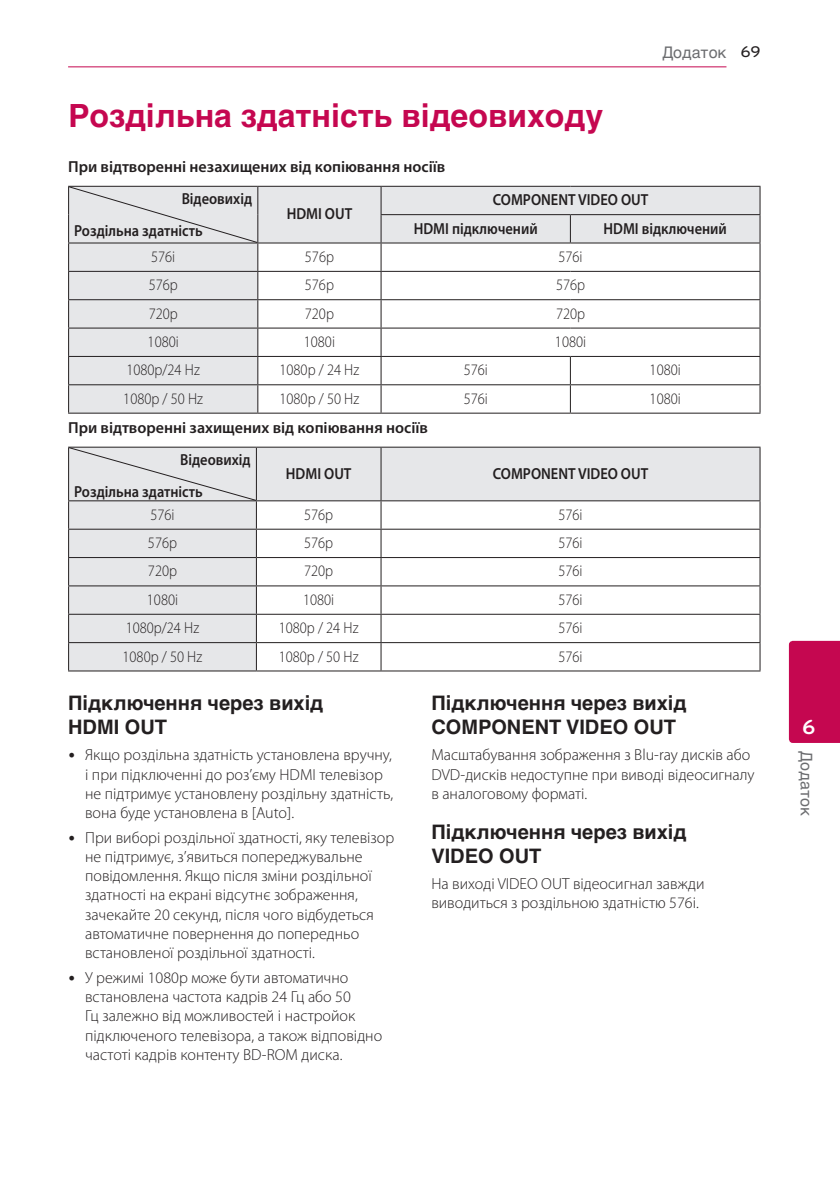
<style>
.page{position:relative;width:840px;height:1191px;background:#fff}
.page>*{position:absolute;margin:0;border:0;box-sizing:border-box;transform-origin:0 0}
.Title_1{font:700 32px "Helvetica Cyr";color:#c50750}
.t1{font:700 21px "Bryant LG";color:#fff}
.Title_3{font:700 20px/24px "Helvetica Cyr";color:#231f20}
.Content_text_Bullet{font:300 16px/19.2px "Myriad Pro";color:#231f20}
.Content_text_Light{font:300 16px "Myriad Pro";color:#231f20;scale:.9 1}
.Content_text_Light-2{font:300 16px/19.2px "Myriad Pro";color:#231f20}
.Content_text_Light-3{font:600 16px "Myriad Pro";color:#231f20;scale:.9 1}
.Content_text_Light-4{font:600 16px "Myriad Pro";color:#231f20}
.t2{font:16px "Helvetica Cyr Upright";color:#6c6d70}
.s1{font-family:"Bryant LG";font-weight:500;color:#231f20}
</style>
<div class="page">
<hr style="left:68px;top:66px;width:658px;height:1px;background:#c50750">
<div style="left:788px;top:641px;width:51px;height:102px;background:#c50750"></div>
<svg style="left:258px;top:187px;width:501px;height:225px"></svg>
<hr style="left:68px;top:186px;width:190px;height:1px;background:#231f20">
<hr style="left:258px;top:186px;width:123px;height:1px;background:#231f20">
<hr style="left:381px;top:186px;width:189px;height:1px;background:#231f20">
<hr style="left:570px;top:186px;width:190px;height:1px;background:#231f20">
<hr style="left:380px;top:214px;width:190px;height:1px;background:#231f20">
<hr style="left:570px;top:214px;width:190px;height:1px;background:#231f20">
<svg style="left:569px;top:215px;width:1px;height:27px"></svg>
<hr style="left:258px;top:242px;width:123px;height:1px;background:#231f20">
<hr style="left:381px;top:242px;width:189px;height:1px;background:#231f20">
<hr style="left:570px;top:242px;width:190px;height:1px;background:#231f20">
<hr style="left:258px;top:271px;width:123px;height:1px;background:#231f20">
<hr style="left:381px;top:271px;width:189px;height:1px;background:#231f20">
<hr style="left:570px;top:271px;width:190px;height:1px;background:#231f20">
<hr style="left:258px;top:299px;width:123px;height:1px;background:#231f20">
<hr style="left:381px;top:299px;width:189px;height:1px;background:#231f20">
<hr style="left:570px;top:299px;width:190px;height:1px;background:#231f20">
<hr style="left:258px;top:327px;width:123px;height:1px;background:#231f20">
<hr style="left:381px;top:327px;width:189px;height:1px;background:#231f20">
<hr style="left:570px;top:327px;width:190px;height:1px;background:#231f20">
<hr style="left:258px;top:356px;width:123px;height:1px;background:#231f20">
<hr style="left:381px;top:356px;width:189px;height:1px;background:#231f20">
<hr style="left:570px;top:356px;width:190px;height:1px;background:#231f20">
<hr style="left:258px;top:384px;width:123px;height:1px;background:#231f20">
<hr style="left:381px;top:384px;width:189px;height:1px;background:#231f20">
<svg style="left:380px;top:187px;width:1px;height:225px"></svg>
<hr style="left:570px;top:384px;width:190px;height:1px;background:#231f20">
<svg style="left:569px;top:357px;width:1px;height:55px"></svg>
<svg style="left:759px;top:187px;width:1px;height:225px"></svg>
<hr style="left:68px;top:412px;width:190px;height:1px;background:#231f20">
<hr style="left:258px;top:412px;width:123px;height:1px;background:#231f20">
<hr style="left:381px;top:412px;width:189px;height:1px;background:#231f20">
<hr style="left:570px;top:412px;width:190px;height:1px;background:#231f20">
<svg style="left:68px;top:187px;width:190px;height:225px;background:#d7d7d9"></svg>
<svg style="left:257px;top:448px;width:502px;height:222px"></svg>
<hr style="left:68px;top:447px;width:188px;height:1px;background:#231f20">
<hr style="left:256px;top:447px;width:125px;height:1px;background:#231f20">
<hr style="left:381px;top:447px;width:379px;height:1px;background:#231f20">
<hr style="left:380px;top:448px;width:1px;height:52px;background:#231f20">
<hr style="left:256px;top:500px;width:125px;height:1px;background:#231f20">
<hr style="left:381px;top:500px;width:379px;height:1px;background:#231f20">
<hr style="left:256px;top:529px;width:125px;height:1px;background:#231f20">
<hr style="left:381px;top:529px;width:379px;height:1px;background:#231f20">
<hr style="left:256px;top:557px;width:125px;height:1px;background:#231f20">
<hr style="left:381px;top:557px;width:379px;height:1px;background:#231f20">
<hr style="left:256px;top:585px;width:125px;height:1px;background:#231f20">
<hr style="left:381px;top:585px;width:379px;height:1px;background:#231f20">
<hr style="left:256px;top:614px;width:125px;height:1px;background:#231f20">
<hr style="left:381px;top:614px;width:379px;height:1px;background:#231f20">
<hr style="left:256px;top:642px;width:125px;height:1px;background:#231f20">
<hr style="left:381px;top:642px;width:379px;height:1px;background:#231f20">
<svg style="left:380px;top:501px;width:1px;height:169px"></svg>
<hr style="left:256px;top:670px;width:125px;height:1px;background:#231f20">
<hr style="left:68px;top:670px;width:188px;height:1px;background:#231f20">
<hr style="left:381px;top:670px;width:379px;height:1px;background:#231f20">
<hr style="left:759px;top:448px;width:1px;height:52px;background:#231f20">
<svg style="left:759px;top:501px;width:1px;height:169px"></svg>
<svg style="left:68px;top:448px;width:189px;height:222px;background:#dddee0"></svg>
<p class="t2" style="left:662px;top:43px;width:100px">Додаток <span class="s1">69</span></p>
<p class="Title_1" style="left:68px;top:98px;width:536px">Роздільна здатність відеовиходу</p>
<p class="Content_text_Light-4" style="left:68px;top:156px;width:378px">При відтворенні незахищених від копіювання носіїв</p>
<p class="Content_text_Light-3" style="left:181px;top:188px;width:80px">Відеовихід</p>
<p class="Content_text_Light-3" style="left:74px;top:220px;width:144px">Роздільна здатність</p>
<p class="Content_text_Light-3" style="left:492px;top:190px;width:174px">COMPONENT VIDEO OUT</p>
<p class="Content_text_Light-3" style="left:413px;top:218px;width:139px">HDMI підключений</p>
<p class="Content_text_Light-3" style="left:603px;top:218px;width:139px">HDMI відключений</p>
<p class="Content_text_Light-3" style="left:286px;top:204px;width:74px">HDMI OUT</p>
<p class="Content_text_Light" style="left:151px;top:247px;width:28px">576i</p>
<p class="Content_text_Light" style="left:305px;top:247px;width:34px">576p</p>
<p class="Content_text_Light" style="left:558px;top:247px;width:28px">576i</p>
<p class="Content_text_Light" style="left:149px;top:275px;width:34px">576p</p>
<p class="Content_text_Light" style="left:305px;top:275px;width:34px">576p</p>
<p class="Content_text_Light" style="left:555px;top:275px;width:34px">576p</p>
<p class="Content_text_Light" style="left:149px;top:304px;width:34px">720p</p>
<p class="Content_text_Light" style="left:305px;top:304px;width:34px">720p</p>
<p class="Content_text_Light" style="left:555px;top:304px;width:34px">720p</p>
<p class="Content_text_Light" style="left:147px;top:332px;width:36px">1080i</p>
<p class="Content_text_Light" style="left:304px;top:332px;width:36px">1080i</p>
<p class="Content_text_Light" style="left:554px;top:332px;width:36px">1080i</p>
<p class="Content_text_Light" style="left:126px;top:360px;width:83px">1080p/24 Hz</p>
<p class="Content_text_Light" style="left:279px;top:360px;width:90px">1080p / 24 Hz</p>
<p class="Content_text_Light" style="left:463px;top:360px;width:28px">576i</p>
<p class="Content_text_Light" style="left:649px;top:360px;width:36px">1080i</p>
<p class="Content_text_Light" style="left:123px;top:389px;width:90px">1080p / 50 Hz</p>
<p class="Content_text_Light" style="left:279px;top:389px;width:90px">1080p / 50 Hz</p>
<p class="Content_text_Light" style="left:463px;top:389px;width:28px">576i</p>
<p class="Content_text_Light" style="left:649px;top:389px;width:36px">1080i</p>
<p class="Content_text_Light-4" style="left:68px;top:417px;width:361px">При відтворенні захищених від копіювання носіїв</p>
<p class="Content_text_Light-3" style="left:180px;top:449px;width:80px">Відеовихід</p>
<p class="Content_text_Light-3" style="left:74px;top:481px;width:144px">Роздільна здатність</p>
<p class="Content_text_Light-3" style="left:286px;top:463px;width:74px">HDMI OUT</p>
<p class="Content_text_Light-3" style="left:492px;top:463px;width:174px">COMPONENT VIDEO OUT</p>
<p class="Content_text_Light" style="left:150px;top:505px;width:28px">576i</p>
<p class="Content_text_Light" style="left:304px;top:505px;width:34px">576p</p>
<p class="Content_text_Light" style="left:558px;top:505px;width:28px">576i</p>
<p class="Content_text_Light" style="left:148px;top:533px;width:34px">576p</p>
<p class="Content_text_Light" style="left:304px;top:533px;width:34px">576p</p>
<p class="Content_text_Light" style="left:558px;top:533px;width:28px">576i</p>
<p class="Content_text_Light" style="left:148px;top:561px;width:34px">720p</p>
<p class="Content_text_Light" style="left:304px;top:561px;width:34px">720p</p>
<p class="Content_text_Light" style="left:558px;top:561px;width:28px">576i</p>
<p class="Content_text_Light" style="left:147px;top:590px;width:36px">1080i</p>
<p class="Content_text_Light" style="left:303px;top:590px;width:36px">1080i</p>
<p class="Content_text_Light" style="left:558px;top:590px;width:28px">576i</p>
<p class="Content_text_Light" style="left:126px;top:618px;width:83px">1080p/24 Hz</p>
<p class="Content_text_Light" style="left:278px;top:618px;width:90px">1080p / 24 Hz</p>
<p class="Content_text_Light" style="left:558px;top:618px;width:28px">576i</p>
<p class="Content_text_Light" style="left:122px;top:646px;width:90px">1080p / 50 Hz</p>
<p class="Content_text_Light" style="left:278px;top:646px;width:90px">1080p / 50 Hz</p>
<p class="Content_text_Light" style="left:558px;top:646px;width:28px">576i</p>
<p class="Title_3" style="left:68px;top:691px;width:256px">Підключення через вихід<br>HDMI OUT</p>
<p class="Content_text_Bullet" style="left:85px;top:745px;width:309px">Якщо роздільна здатність установлена вручну, і при підключенні до роз’єму HDMI телевізор не підтримує установлену роздільну здатність, вона буде установлена в [Auto].</p>
<p class="Content_text_Bullet" style="left:85px;top:827px;width:310px">При виборі роздільної здатності, яку телевізор не підтримує, з’явиться попереджувальне повідомлення. Якщо після зміни роздільної здатності на екрані відсутнє зображення, зачекайте 20 секунд, після чого відбудеться автоматичне повернення до попередньо встановленої роздільної здатності.</p>
<p class="Content_text_Bullet" style="left:85px;top:968px;width:298px">У режимі 1080p може бути автоматично встановлена частота кадрів 24 Гц або 50<br>Гц залежно від можливостей і настройок підключеного телевізора, а також відповідно частоті кадрів контенту BD-ROM диска.</p>
<p class="Title_3" style="left:431px;top:691px;width:256px">Підключення через вихід<br>COMPONENT VIDEO OUT</p>
<p class="Content_text_Light-2" style="left:431px;top:745px;width:324px">Масштабування зображення з Blu-ray дисків або<br>DVD-дисків недоступне при виводі відеосигналу в аналоговому форматі.</p>
<p class="Title_3" style="left:431px;top:819px;width:256px">Підключення через вихід<br>VIDEO OUT</p>
<p class="Content_text_Light-2" style="left:431px;top:873px;width:274px">На виході VIDEO OUT відеосигнал завжди виводиться з роздільною здатністю 576i.</p>
<h2 class="t1" style="left:801px;top:714px;width:15px">6</h2>
<p class="t2" style="left:814px;top:751px;width:66px;rotate:90deg">Додаток</p>
</div>
